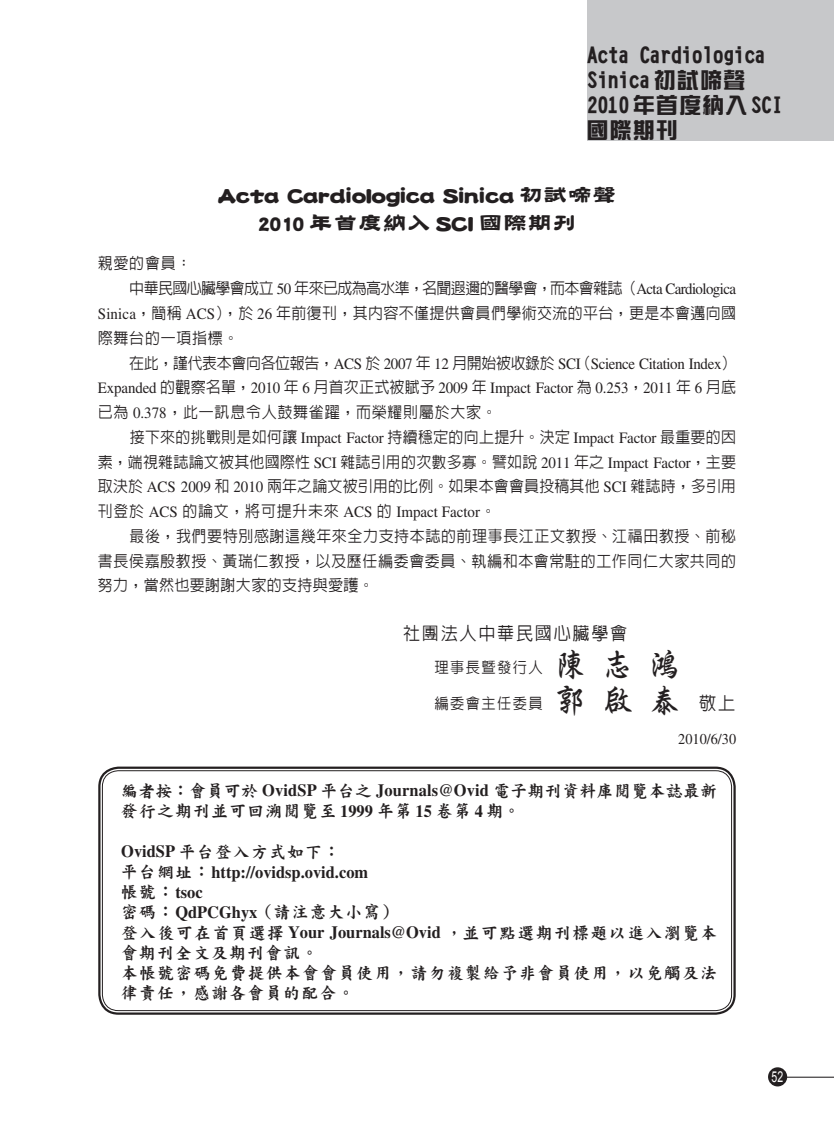
<style>
.page{position:relative;width:834px;height:1132px;background:#fff}
.page>*{position:absolute;margin:0;border:0;box-sizing:border-box;transform-origin:0 0}
.t1{font:24px/27.8px "DF Tan Li XB HKP BF";letter-spacing:.025em;color:#231f20;text-align:center;scale:.95 1}
.t2{font:900 21px/25.2px "Sing Yi";color:#231f20}
.t3{font:500 18px "Lin Gothic";letter-spacing:.1em;color:#231f20;scale:.95 1}
.t4{font:17.25px/20.2px "DF Kai XB HK BF";letter-spacing:.1em;color:#231f20;scale:.95 1}
.t5{font:17.25px/20.2px "DF Kai XB HK BF";letter-spacing:.055em;color:#231f20;scale:.95 1}
.t6{font:700 17.25px/20.2px "Times";color:#231f20;scale:.95 1}
.t7{font:500 15.75px/24.8px "Lin Gothic";letter-spacing:.02em;color:#231f20;text-align:justify;scale:.95 1}
.t8{font:15.75px/24.8px "Times";letter-spacing:-.01em;color:#231f20;text-align:right;scale:.95 1}
.t9{font:500 15.75px "Lin Gothic";letter-spacing:-.04em;color:#231f20;scale:.95 1}
.t10{font:500 15.75px "Lin Gothic";letter-spacing:.05em;color:#231f20;scale:.95 1}
.t11{font:500 15px "Lin Gothic";letter-spacing:.1em;color:#231f20;scale:.95 1}
.t12{font:15px "Times";color:#231f20;scale:.95 1}
.t13{font:15px "Arial";color:#fff;scale:.7 1}
.s1{font-family:"Times";font-weight:400}
.s2{font-family:"Lin Gothic";font-weight:500}
.s3{font-family:"Singkai EG Bold Big 5";font-weight:400;font-size:33px}
.s4{font-size:18px}
.s5{font-family:"Times";font-weight:700}
.s6{font-family:"DF Kai XB HK BF";font-weight:400}
</style>
<div class="page">
<div style="left:587px;top:0;width:246px;height:140px;background:#c7c8ca"></div>
<svg style="left:98px;top:766px;width:638px;height:249px"></svg>
<div style="left:102px;top:770px;width:629px;height:240px;border:1px solid #231f20;border-radius:16px"></div>
<div style="left:767px;top:1066px;width:20px;height:20px;background:#231f20;border-radius:50%"></div>
<hr style="left:786px;top:1076px;width:47px;height:1px;background:#231f20">
<h2 class="t2" style="left:587px;top:42px;width:197px">Acta Cardiologica<br>Sinica 初試啼聲<br>2010年首度納入SCI國際期刊</h2>
<h1 class="t1" style="left:218px;top:181px;width:420px">Acta Cardiologica Sinica 初試啼聲<br>2010 年首度納入 SCI 國際期刊</h1>
<p class="t7" style="left:98px;top:251px;width:100px">親愛的會員：</p>
<p class="t9" style="left:129px;top:280px;width:640px">中華民國心臟學會成立 <span class="s1">50</span> 年來已成為高水準，名聞遐邇的醫學會，而本會雜誌（<span class="s1">Acta Cardiologica</span></p>
<p class="t7" style="left:98px;top:300px;width:673px"><span class="s1">Sinica</span>，簡稱 <span class="s1">ACS</span>），於 <span class="s1">26</span> 年前復刊，其內容不僅提供會員們學術交流的平台，更是本會邁向國</p>
<p class="t10" style="left:98px;top:329px;width:150px">際舞台的一項指標。</p>
<p class="t8" style="left:98px;top:350px;width:673px"><span class="s2">在此，謹代表本會向各位報告，</span>ACS <span class="s2">於</span> 2007 <span class="s2">年</span> 12 <span class="s2">月開始被收錄於</span> SCI<span class="s2">（</span>Science Citation Index<span class="s2">）<br></span>Expanded <span class="s2">的觀察名單，</span>2010 <span class="s2">年</span> 6 <span class="s2">月首次正式被賦予</span> 2009 <span class="s2">年</span> Impact Factor <span class="s2">為</span> 0.253<span class="s2">，</span>2011 <span class="s2">年</span> 6 <span class="s2">月底</span></p>
<p class="t10" style="left:98px;top:404px;width:421px">已為 <span class="s1">0.378</span>，此一訊息令人鼓舞雀躍，而榮耀則屬於大家。</p>
<p class="t7" style="left:130px;top:424px;width:639px">接下來的挑戰則是如何讓 <span class="s1">Impact Factor</span> 持續穩定的向上提升。決定 <span class="s1">Impact Factor</span> 最重要的因</p>
<p class="t7" style="left:98px;top:449px;width:673px">素，端視雜誌論文被其他國際性 <span class="s1">SCI</span> 雜誌引用的次數多寡。譬如說 <span class="s1">2011</span> 年之 <span class="s1">Impact Factor</span>，主要</p>
<p class="t7" style="left:98px;top:474px;width:673px">取決於 <span class="s1">ACS 2009</span> 和 <span class="s1">2010</span> 兩年之論文被引用的比例。如果本會會員投稿其他 <span class="s1">SCI</span> 雜誌時，多引用</p>
<p class="t8" style="left:98px;top:499px;width:420px"><span class="s2">刊登於</span> ACS <span class="s2">的論文，將可提升未來</span> ACS <span class="s2">的</span> Impact Factor<span class="s2">。</span></p>
<p class="t7" style="left:98px;top:523px;width:673px;text-indent:32px">最後，我們要特別感謝這幾年來全力支持本誌的前理事長江正文教授、江福田教授、前秘書長侯嘉殷教授、黃瑞仁教授，以及歷任編委會委員、執編和本會常駐的工作同仁大家共同的努力，當然也要謝謝大家的支持與愛護。</p>
<p class="t3" style="left:403px;top:623px;width:237px">社團法人中華民國心臟學會</p>
<p class="t11" style="left:434px;top:659px;width:260px">理事長暨發行人 <span class="s3">陳 志 鴻</span></p>
<p class="t11" style="left:434px;top:695px;width:318px">編委會主任委員 <span class="s3">郭 啟 泰</span> <span class="s4">敬上</span></p>
<p class="t12" style="left:678px;top:730px;width:62px">2010/6/30</p>
<p class="t5" style="left:121px;top:780px;width:628px">編者按：會員可於 <span class="s5">OvidSP</span> 平台之 <span class="s5">Journals@Ovid</span> 電子期刊資料庫閱覽本誌最新發行之期刊並可回溯閱覽至 <span class="s5">1999</span> 年第 <span class="s5">15</span> 卷第 <span class="s5">4</span> 期。</p>
<p class="t4" style="left:121px;top:841px;width:231px"><span class="s5">OvidSP</span> 平台登入方式如下：</p>
<p class="t6" style="left:121px;top:860px;width:261px"><span class="s6">平台網址：</span>http://ovidsp.ovid.com<span class="s6">帳號：</span>tsoc</p>
<p class="t4" style="left:121px;top:901px;width:628px">密碼：<span class="s5">QdPCGhyx</span>（請注意大小寫）<br>登入後可在首頁選擇 <span class="s5">Your Journals@Ovid</span> ，並可點選期刊標題以進入瀏覽本會期刊全文及期刊會訊。<br>本帳號密碼免費提供本會會員使用，請勿複製給予非會員使用，以免觸及法律責任，感謝各會員的配合。</p>
<p class="t13" style="left:771px;top:1066px;width:18px">52</p>
</div>
